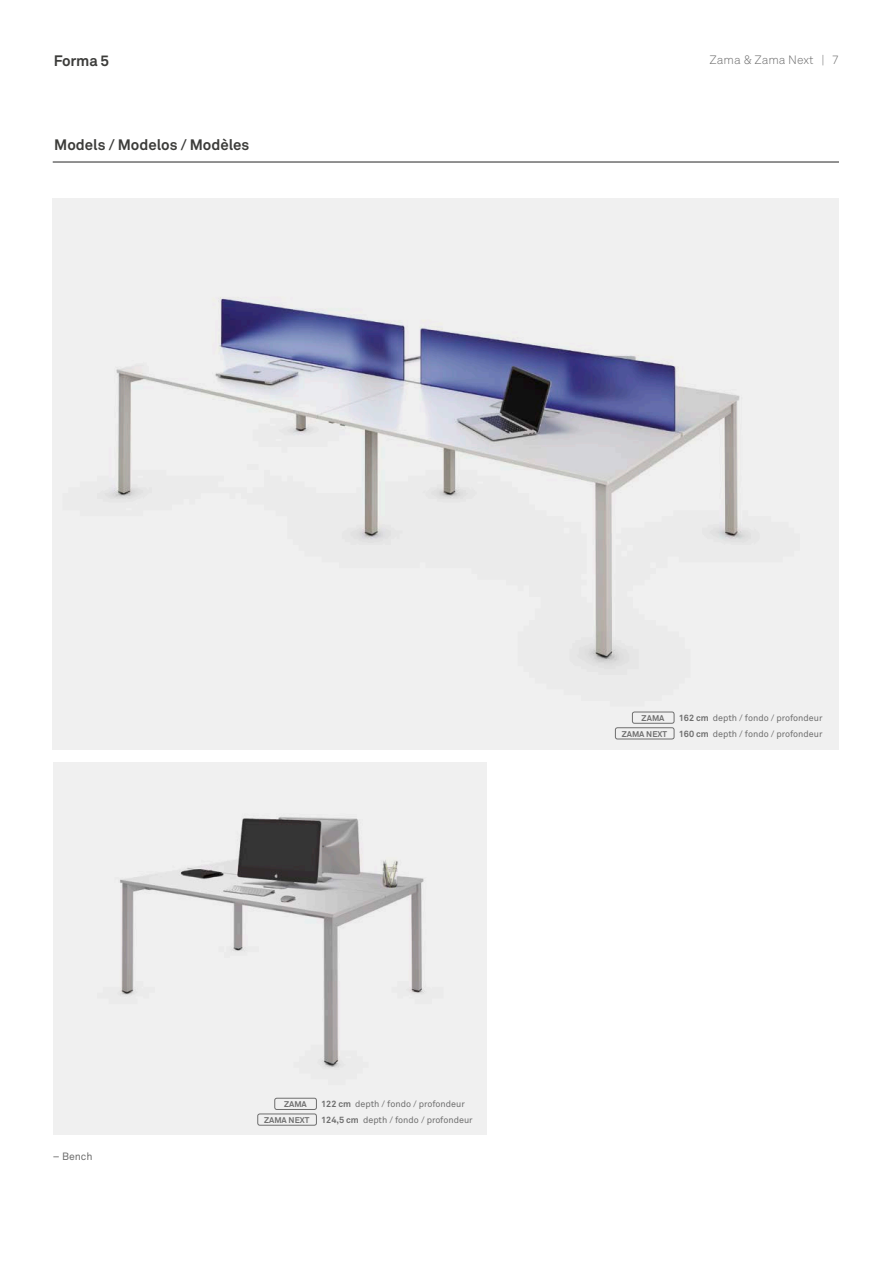
<style>
.page{position:relative;width:893px;height:1263px;background:#fff}
.page>*{position:absolute;margin:0;border:0;box-sizing:border-box;transform-origin:0 0}
.t1{font:700 15px "Akkurat";color:#3c3c3a}
.t2{font:300 12px "Akkurat";color:#6e6e6e}
.t3{font:10.5px "Akkurat";color:#6e6e6e}
.t4{font:9px/15.8px "Akkurat";color:#6e6e6e}
.t5{font:700 8.25px/15.8px "Akkurat";color:#6e6e6e}
.s1{font-weight:700}
</style>
<div class="page">
<hr style="left:53px;top:161px;width:786px;height:2px;background:#6e6e6e">
<div style="left:53px;top:198px;width:786px;height:551px;background:#f0f0f0"></div>
<img style="left:104px;top:297px;width:647px;height:423px">
<div style="left:53px;top:762px;width:433px;height:372px;background:#f0f0f0"></div>
<img style="left:120px;top:817px;width:305px;height:282px">
<div style="left:632px;top:711px;width:42px;height:13px;border:1px solid #6e6e6e;border-radius:2px"></div>
<div style="left:615px;top:727px;width:59px;height:12px;border:1px solid #6e6e6e;border-radius:2px"></div>
<div style="left:274px;top:1098px;width:43px;height:12px;border:1px solid #6e6e6e;border-radius:2px"></div>
<div style="left:257px;top:1113px;width:60px;height:12px;border:1px solid #6e6e6e;border-radius:2px"></div>
<h1 class="t1" style="left:54px;top:51px;width:57px">Forma 5</h1>
<h1 class="t1" style="left:54px;top:135px;width:197px">Models / Modelos / Modèles</h1>
<h2 class="t2" style="left:710px;top:52px;width:131px">Zama &amp; Zama Next | 7</h2>
<p class="t3" style="left:53px;top:1149px;width:41px">– Bench</p>
<p class="t5" style="left:264px;top:1096px;width:47px;text-indent:20px">ZAMA<br>ZAMA NEXT</p>
<p class="t4" style="left:321px;top:1096px;width:153px"><span class="s1">122 cm</span> depth / fondo / profondeur<br><span class="s1">124,5 cm</span> depth / fondo / profondeur</p>
<p class="t5" style="left:622px;top:710px;width:47px;text-indent:20px">ZAMA<br>ZAMA NEXT</p>
<p class="t4" style="left:679px;top:710px;width:145px"><span class="s1">162 cm</span> depth / fondo / profondeur<br><span class="s1">160 cm</span> depth / fondo / profondeur</p>
</div>
